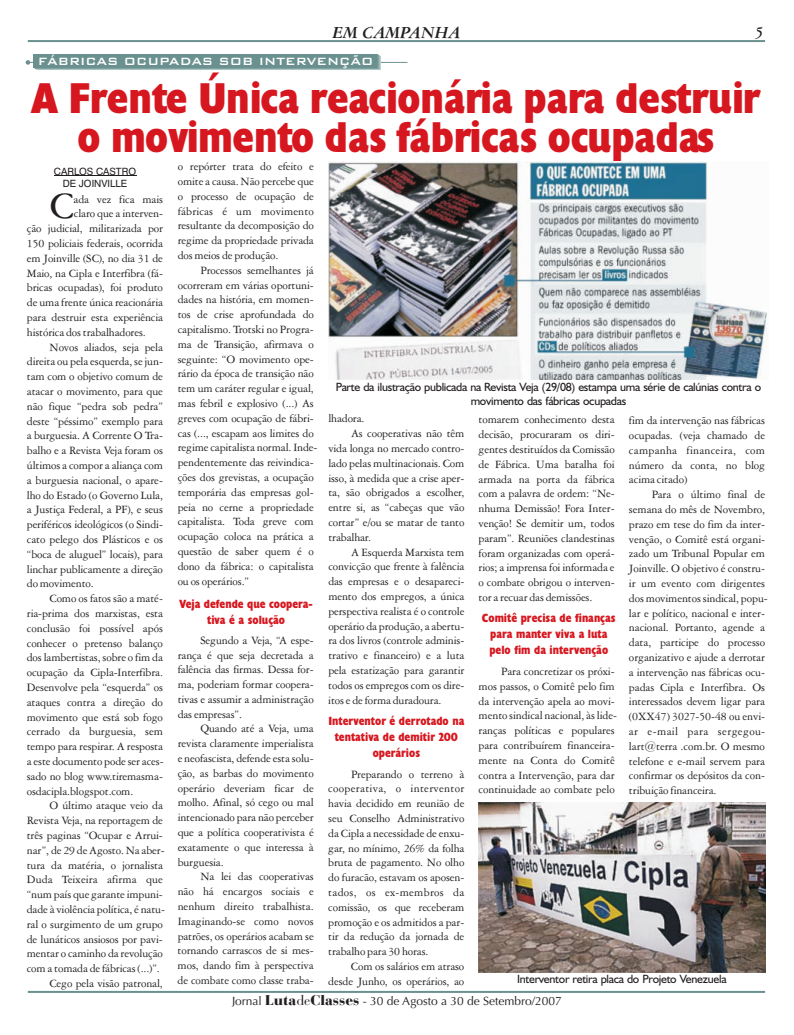
<style>
.page{position:relative;width:794px;height:1035px;background:#fff}
.page>*{position:absolute;margin:0;border:0;box-sizing:border-box;transform-origin:0 0}
.t1{font:700 condensed 43.6px/39.7px "Humanist 521 BT Xtra";letter-spacing:-.015em;color:#d7171f;text-align:center}
.t2{font:40.3px "American Garamond BT";color:#231f20}
.t3{font:italic 700 18px "American Garamond BT";color:#231f20}
.t4{font:500 14px "Bank Gothic BT";color:#fff}
.t5{font:12px/14.8px "American Garamond BT";letter-spacing:-.01em;color:#231f20;text-align:justify}
.t6{font:700 condensed 12px/15.8px "Humanist 521 BT Xtra";color:#d7171f;text-align:center}
.t7{font:12px/14.3px "Humanist 521 BT";letter-spacing:-.025em;color:#231f20;text-align:center}
.t8{font:12px "Optima";color:#231f20}
.t9{font:12px "American Garamond BT";letter-spacing:.01em;color:#231f20}
.t10{font:10px/12px "Swiss 721 BT";color:#231f20;text-align:center}
.s1{font-family:"Bauer Bodoni";font-weight:900;font-size:14px}
.s2{font-family:"Bauer Bodoni";font-size:14px}
</style>
<div class="page">
<hr style="left:28px;top:62px;width:379px;height:1px;background:#6a918f">
<hr style="left:28px;top:40px;width:737px;height:2px;background:#6a918f">
<div style="left:37px;top:56px;width:343px;height:14px;background:#abc5c4"></div>
<div style="left:35px;top:55px;width:344px;height:14px;background:#729694"></div>
<div style="left:33px;top:54px;width:344px;height:14px;background:#6a918f"></div>
<svg style="left:26px;top:60px;width:4px;height:5px"></svg>
<hr style="left:28px;top:991px;width:737px;height:2px;background:#6a918f">
<img style="left:328px;top:162px;width:440px;height:217px">
<hr style="left:54px;top:176px;width:82px;height:1px;background:#231f20">
<img style="left:478px;top:802px;width:287px;height:170px">
<h3 class="t3" style="left:332px;top:24px;width:130px">EM CAMPANHA</h3>
<h3 class="t3" style="left:755px;top:24px;width:10px">5</h3>
<h1 class="t1" style="left:32px;top:81px;width:730px">A Frente Única reacionária para destruir o movimento das fábricas ocupadas</h1>
<p class="t4" style="left:38px;top:55px;width:337px">FÁBRICAS OCUPADAS SOB INTERVENÇÃO</p>
<p class="t5" style="left:178px;top:160px;width:138px">o repórter trata do efeito e omite a causa. Não percebe que o processo de ocupação de fábricas é um movimento resultante da decomposição do regime da propriedade privada dos meios de produção.</p>
<p class="t5" style="left:178px;top:263px;width:141px;text-align:left;text-indent:23px">Processos semelhantes já ocorreram em várias oportuni&shy;dades na história, em momen&shy;tos de crise aprofundada do capitalismo. Trotski no Progra&shy;ma de Transição, afirmava o seguinte: “O movimento ope&shy;rário da época de transição não tem um caráter regular e igual, mas febril e explosivo (...) As greves com ocupação de fábri&shy;cas (..., escapam aos limites do regime capitalista normal. Inde&shy;pendentemente das reivindica&shy;ções dos grevistas, a ocupação temporária das empresas gol&shy;peia no cerne a propriedade capitalista. Toda greve com ocupação coloca na prática a questão de saber quem é o dono da fábrica: o capitalista ou os operários.”</p>
<p class="t10" style="left:54px;top:166px;width:84px">CARLOS CASTRO<br>DE JOINVILLE</p>
<h2 class="t2" style="left:50px;top:187px;width:26px">C</h2>
<p class="t5" style="left:74px;top:192px;width:91px">ada vez fica mais</p>
<p class="t5" style="left:27px;top:207px;width:138px;text-indent:47px">claro que a interven&shy;ção judicial, militarizada por 150 policiais federais, ocorrida em Joinville (SC), no dia 31 de Maio, na Cipla e Interfibra (fá&shy;bricas ocupadas), foi produto de uma frente única reacionária para destruir esta experiência histórica dos trabalhadores.</p>
<p class="t5" style="left:27px;top:340px;width:138px;text-indent:23px">Novos aliados, seja pela direita ou pela esquerda, se jun&shy;tam com o objetivo comum de atacar o movimento, para que não fique “pedra sob pedra” deste “péssimo” exemplo para a burguesia. A Corrente O Tra&shy;balho e a Revista Veja foram os últimos a compor a aliança com a burguesia nacional, o apare&shy;lho do Estado (o Governo Lula, a Justiça Federal, a PF), e seus periféricos ideológicos (o Sindi&shy;cato pelego dos Plásticos e os “boca de aluguel” locais), para linchar publicamente a direção do movimento.</p>
<p class="t5" style="left:27px;top:591px;width:138px;text-indent:23px">Como os fatos são a maté&shy;ria-prima dos marxistas, esta conclusão foi possível após conhecer o pretenso balanço dos lambertistas, sobre o fim da ocupação da Cipla-Interfibra.<br>Desenvolve pela “esquerda” os ataques contra a direção do movimento que está sob fogo cerrado da burguesia, sem tempo para respirar. A resposta a este documento pode ser aces&shy;sado no blog www.tiremasma&shy;osdacipla.blogspot.com.</p>
<p class="t5" style="left:49px;top:799px;width:115px">O último ataque veio da</p>
<p class="t5" style="left:27px;top:813px;width:138px">Revista Veja, na reportagem de</p>
<p class="t5" style="left:27px;top:828px;width:138px">três paginas “Ocupar e Arrui-</p>
<p class="t5" style="left:27px;top:843px;width:139px">nar”, de 29 de Agosto. Na aber-</p>
<p class="t5" style="left:27px;top:858px;width:138px">tura da matéria, o jornalista</p>
<p class="t9" style="left:27px;top:874px;width:138px">Duda Teixeira afirma que</p>
<p class="t5" style="left:27px;top:887px;width:138px">“num país que garante impuni-</p>
<p class="t5" style="left:27px;top:902px;width:140px">dade à violência política, é natu-</p>
<p class="t5" style="left:27px;top:917px;width:138px">ral o surgimento de um grupo</p>
<p class="t5" style="left:27px;top:932px;width:138px">de lunáticos ansiosos por pavi-</p>
<p class="t5" style="left:27px;top:946px;width:138px">mentar o caminho da revolução</p>
<p class="t5" style="left:27px;top:961px;width:135px">com a tomada de fábricas (...)”.</p>
<p class="t5" style="left:49px;top:976px;width:115px">Cego pela visão patronal,</p>
<p class="t7" style="left:336px;top:381px;width:427px">Parte da ilustração publicada na Revista Veja (29/08) estampa uma série de calúnias contra o movimento das fábricas ocupadas</p>
<p class="t5" style="left:328px;top:412px;width:38px">lhadora.</p>
<p class="t5" style="left:351px;top:427px;width:115px">As cooperativas não têm</p>
<p class="t5" style="left:328px;top:441px;width:138px">vida longa no mercado contro-</p>
<p class="t5" style="left:328px;top:456px;width:138px">lado pelas multinacionais. Com</p>
<p class="t5" style="left:328px;top:471px;width:138px">isso, à medida que a crise aper-</p>
<p class="t5" style="left:328px;top:486px;width:138px">ta, são obrigados a escolher,</p>
<p class="t5" style="left:328px;top:501px;width:138px">entre si, as “cabeças que vão</p>
<p class="t5" style="left:328px;top:515px;width:138px">cortar” e/ou se matar de tanto</p>
<p class="t5" style="left:328px;top:530px;width:44px">trabalhar.</p>
<p class="t5" style="left:351px;top:545px;width:115px">A Esquerda Marxista tem</p>
<p class="t5" style="left:328px;top:560px;width:138px">convicção que frente à falência</p>
<p class="t5" style="left:328px;top:575px;width:138px">das empresas e o desapareci-</p>
<p class="t5" style="left:328px;top:589px;width:138px">mento dos empregos, a única</p>
<p class="t5" style="left:328px;top:604px;width:138px">perspectiva realista é o controle</p>
<p class="t5" style="left:328px;top:619px;width:138px">operário da produção, a abertu-</p>
<p class="t5" style="left:328px;top:634px;width:138px">ra dos livros (controle adminis-</p>
<p class="t5" style="left:328px;top:648px;width:138px">trativo e financeiro) e a luta</p>
<p class="t5" style="left:328px;top:663px;width:138px">pela estatização para garantir</p>
<p class="t5" style="left:328px;top:678px;width:138px">todos os empregos com os dire-</p>
<p class="t5" style="left:328px;top:693px;width:115px">itos e de forma duradoura.</p>
<p class="t5" style="left:478px;top:413px;width:138px">tomarem conhecimento desta decisão, procuraram os diri&shy;gentes destituídos da Comissão de Fábrica. Uma batalha foi armada na porta da fábrica com a palavra de ordem: “Ne&shy;nhuma Demissão! Fora Inter&shy;venção! Se demitir um, todos param”. Reuniões clandestinas foram organizadas com operá&shy;rios; a imprensa foi informada e o combate obrigou o interven&shy;tor a recuar das demissões.</p>
<p class="t5" style="left:629px;top:414px;width:138px">fim da intervenção nas fábricas ocupadas. (veja chamado de campanha financeira, com número da conta, no blog acima citado)</p>
<p class="t5" style="left:629px;top:488px;width:140px;text-align:left;text-indent:23px">Para o último final de semana do mês de Novembro, prazo em tese do fim da inter&shy;venção, o Comitê está organi&shy;zado um Tribunal Popular em<br>Joinville. O objetivo é constru&shy;ir um evento com dirigentes dos movimentos sindical, popu&shy;lar e político, nacional e inter&shy;nacional. Portanto, agende a data, participe do processo organizativo e ajude a derrotar a intervenção nas fábricas ocu&shy;padas Cipla e Interfibra. Os interessados devem ligar para (0XX47) 3027-50-48 ou envi&shy;ar e-mail para sergegou&shy;lart@terra .com.br. O mesmo telefone e e-mail servem para confirmar os depósitos da con&shy;tribuição financeira.</p>
<p class="t6" style="left:179px;top:597px;width:135px">Veja defende que coopera&shy;tiva é a solução</p>
<p class="t6" style="left:482px;top:611px;width:135px">Comitê precisa de finanças para manter viva a luta pelo fim da intervenção</p>
<p class="t5" style="left:178px;top:633px;width:138px;text-indent:23px">Segundo a Veja, “A espe&shy;rança é que seja decretada a falência das firmas. Dessa for&shy;ma, poderiam formar coopera&shy;tivas e assumir a administração das empresas”.</p>
<p class="t5" style="left:178px;top:722px;width:138px;text-indent:23px">Quando até a Veja, uma revista claramente imperialista e neofascista, defende esta solu&shy;ção, as barbas do movimento operário deveriam ficar de molho. Afinal, só cego ou mal intencionado para não perceber que a política cooperativista é exatamente o que interessa à burguesia.</p>
<p class="t5" style="left:178px;top:870px;width:138px;text-indent:23px">Na lei das cooperativas não há encargos sociais e nenhum direito trabalhista.<br>Imaginando-se como novos patrões, os operários acabam se tornando carrascos de si mes&shy;mos, dando fim à perspectiva de combate como classe traba-</p>
<p class="t5" style="left:478px;top:664px;width:140px;text-align:left;text-indent:23px">Para concretizar os próxi&shy;mos passos, o Comitê pelo fim da intervenção apela ao movi&shy;mento sindical nacional, às lide&shy;ranças políticas e populares para contribuírem financeira&shy;mente na Conta do Comitê contra a Intervenção, para dar continuidade ao combate pelo</p>
<p class="t6" style="left:328px;top:714px;width:137px">Interventor é derrotado na tentativa de demitir 200 operários</p>
<p class="t5" style="left:328px;top:767px;width:138px;text-indent:23px">Preparando o terreno à cooperativa, o interventor havia decidido em reunião de seu Conselho Administrativo da Cipla a necessidade de enxu&shy;gar, no mínimo, 26% da folha bruta de pagamento. No olho do furacão, estavam os aposen&shy;tados, os ex-membros da comissão, os que receberam promoção e os admitidos a par&shy;tir da redução da jornada de trabalho para 30 horas.</p>
<p class="t5" style="left:328px;top:959px;width:138px;text-align:right">Com os salários em atraso desde Junho, os operários, ao</p>
<p class="t7" style="left:517px;top:973px;width:211px">Interventor retira placa do Projeto Venezuela</p>
<p class="t8" style="left:232px;top:996px;width:331px">Jornal <span class="s1">Luta</span><span class="s2">de</span><span class="s1">Classes</span> - 30 de Agosto a 30 de Setembro/2007</p>
</div>
